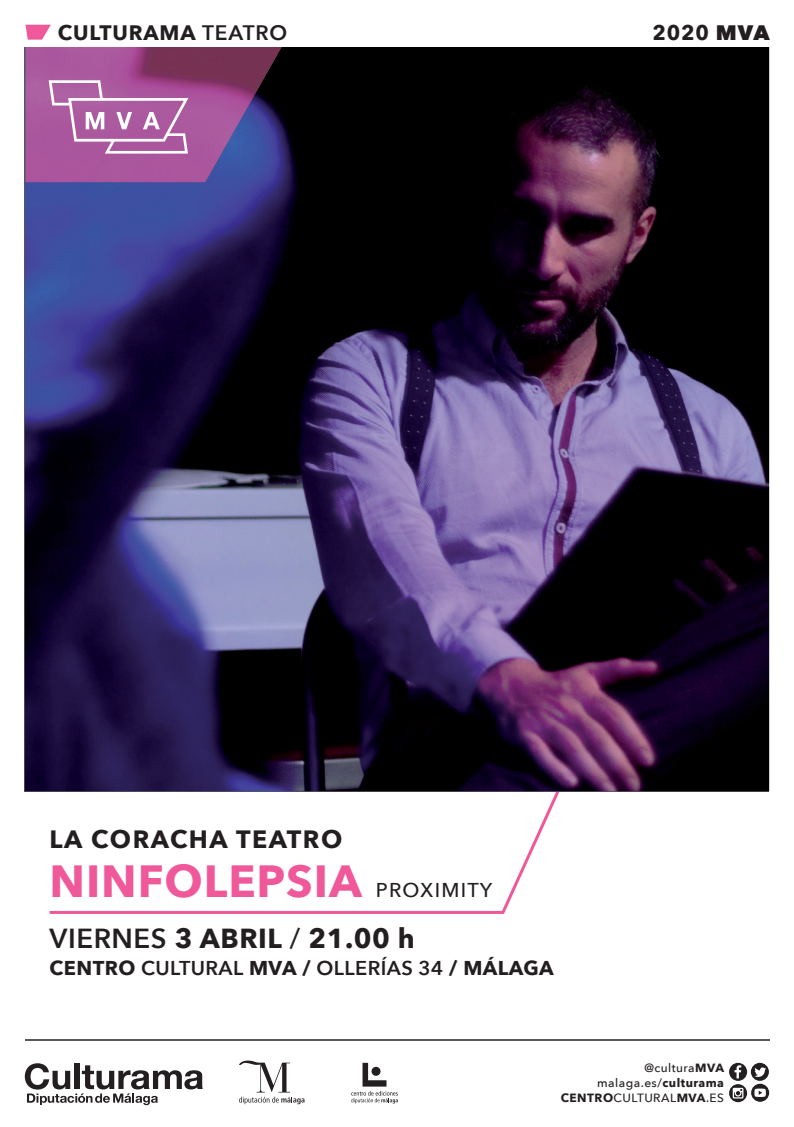
<style>
.page{position:relative;width:794px;height:1127px;background:#fff}
.page>*{position:absolute;margin:0;border:0;box-sizing:border-box;transform-origin:0 0}
.t1{font:700 45px "Avenir Next";letter-spacing:.02em;color:#ef599a}
.t2{font:700 27.5px "Avenir Next";letter-spacing:.02em;color:#231f20}
.t3{font:700 25px "Avenir Next";letter-spacing:.06em;color:#231f20}
.t4{font:700 21px "Avenir Next";letter-spacing:.04em;color:#231f20}
.t5{font:600 20px "Avenir Next";letter-spacing:.02em;color:#231f20}
.t6{font:500 20px "Avenir Next";letter-spacing:.06em;color:#231f20}
.t7{font:500 12px/14.8px "Avenir Next";letter-spacing:.04em;color:#231f20;text-align:right}
.s1{font-weight:600}
.s2{font-weight:800}
.s3{font-weight:500}
.s4{font-weight:700}
</style>
<div class="page">
<svg style="left:50px;top:791px;width:544px;height:123px"></svg>
<svg style="left:25px;top:1063px;width:178px;height:42px"></svg>
<svg style="left:239px;top:1060px;width:65px;height:44px"></svg>
<svg style="left:351px;top:1063px;width:47px;height:40px"></svg>
<svg style="left:729px;top:1063px;width:40px;height:39px"></svg>
<img style="left:25px;top:47px;width:744px;height:744px">
<hr style="left:25px;top:1039px;width:744px;height:2px;background:#57585a">
<svg style="left:25px;top:25px;width:26px;height:15px"></svg>
<img style="left:25px;top:47px;width:256px;height:135px">
<svg style="left:49px;top:80px;width:139px;height:74px"></svg>
<h3 class="t4" style="left:58px;top:15px;width:231px">CULTURAMA <span class="s1">TEATRO</span></h3>
<h3 class="t4" style="left:652px;top:15px;width:119px">2020 <span class="s2">MVA</span></h3>
<h3 class="t3" style="left:50px;top:817px;width:294px">LA CORACHA TEATRO</h3>
<h1 class="t1" style="left:50px;top:842px;width:314px">NINFOLEPSIA</h1>
<h3 class="t6" style="left:376px;top:873px;width:118px">PROXIMITY</h3>
<h2 class="t2" style="left:50px;top:914px;width:367px"><span class="s1">VIERNES</span> 3 ABRIL <span class="s3">/</span> 21.00 h</h2>
<h3 class="t5" style="left:50px;top:951px;width:505px"><span class="s4">CENTRO</span> CULTURAL <span class="s4">MVA /</span> OLLERÍAS 34 <span class="s4">/ MÁLAGA</span></h3>
<p class="t7" style="left:561px;top:1060px;width:165px">@cultura<span class="s4">MVA </span>malaga.es/<span class="s4">culturama<br>CENTRO</span>CULTURAL<span class="s4">MVA</span>.ES</p>
</div>
